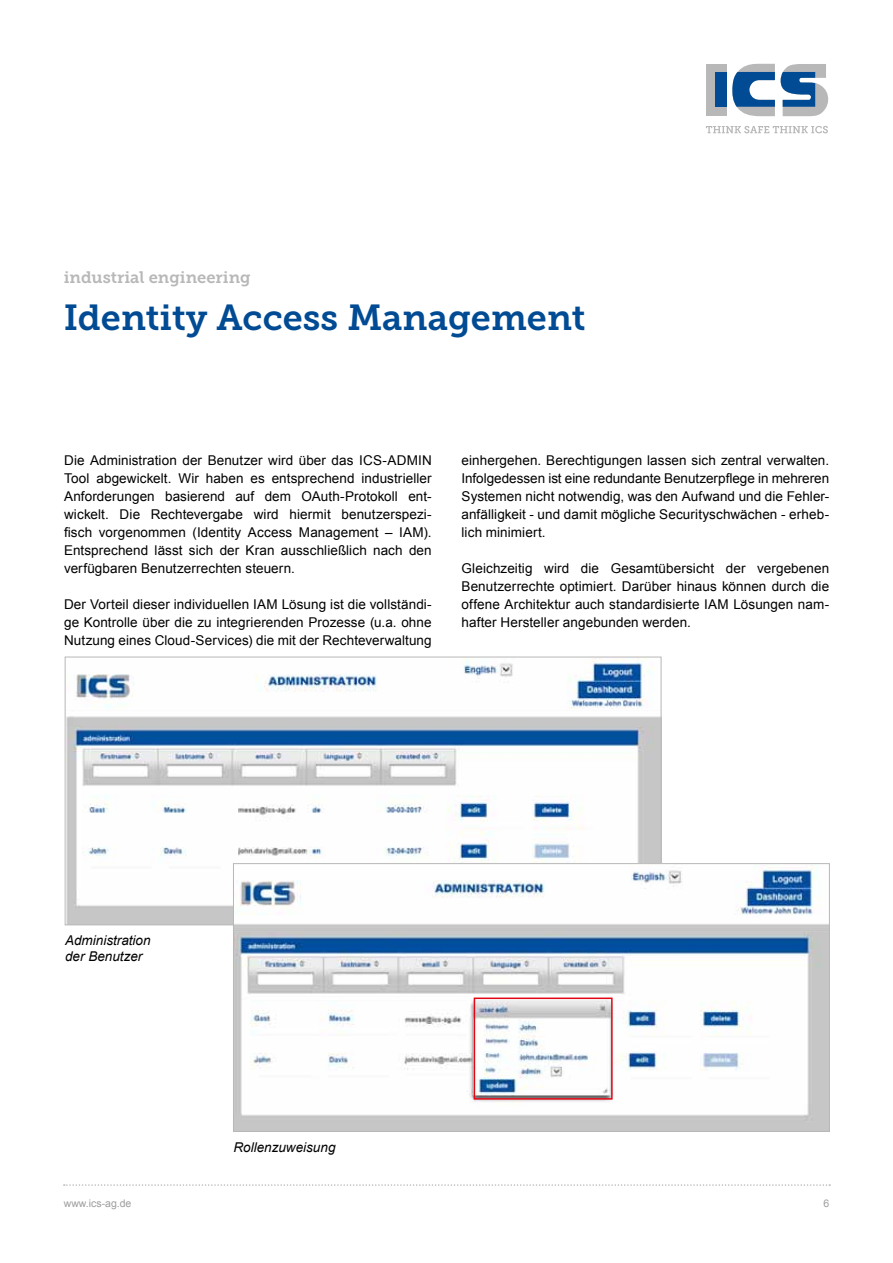
<style>
.page{position:relative;width:893px;height:1263px;background:#fff}
.page>*{position:absolute;margin:0;border:0;box-sizing:border-box;transform-origin:0 0}
.t1{font:36px "Museo Slab 700";color:#004b93}
.t2{font:16.5px "Museo Slab 700";color:#b9b8b8}
.t3{font:13.5px/18px "Arial";letter-spacing:.005em;color:#000;text-align:justify}
.t4{font:italic 13.5px/16.2px "Arial";color:#000}
.t5{font:10.5px "Arial";color:#9d9d9c}
</style>
<div class="page">
<div style="left:706px;top:64px;width:20px;height:51px;background:#b9b8b8"></div>
<svg style="left:732px;top:64px;width:43px;height:52px"></svg>
<div style="left:715px;top:72px;width:11px;height:35px;background:#004b93"></div>
<svg style="left:781px;top:64px;width:48px;height:52px"></svg>
<svg style="left:706px;top:126px;width:122px;height:7px"></svg>
<svg style="left:64px;top:1184px;width:766px;height:2px"></svg>
<img style="left:67px;top:659px;width:592px;height:264px">
<img style="left:235px;top:865px;width:593px;height:265px">
<div style="left:233px;top:863px;width:597px;height:269px;border:1px solid #b9b8b8"></div>
<div style="left:474px;top:997px;width:139px;height:102px;border:2px solid #e30613"></div>
<p class="t2" style="left:64px;top:268px;width:188px">industrial engineering</p>
<h1 class="t1" style="left:64px;top:297px;width:523px">Identity Access Management</h1>
<p class="t3" style="left:64px;top:451px;width:369px">Die Administration der Benutzer wird über das ICS-ADMIN Tool abgewickelt. Wir haben es entsprechend industrieller Anforderungen basierend auf dem OAuth-Protokoll ent&shy;wickelt. Die Rechtevergabe wird hiermit benutzerspezi&shy;fisch vorgenommen (Identity Access Management – IAM).<br>Entsprechend lässt sich der Kran ausschließlich nach den verfügbaren Benutzerrechten steuern.</p>
<p class="t3" style="left:64px;top:595px;width:369px">Der Vorteil dieser individuellen IAM Lösung ist die vollständi&shy;ge Kontrolle über die zu integrierenden Prozesse (u.a. ohne Nutzung eines Cloud-Services) die mit der Rechteverwaltung</p>
<p class="t3" style="left:462px;top:451px;width:369px">einhergehen. Berechtigungen lassen sich zentral verwalten.<br>Infolgedessen ist eine redundante Benutzerpflege in mehreren Systemen nicht notwendig, was den Aufwand und die Fehler&shy;anfälligkeit - und damit mögliche Securityschwächen - erheb&shy;lich minimiert.</p>
<p class="t3" style="left:462px;top:559px;width:369px">Gleichzeitig wird die Gesamtübersicht der vergebenen Benutzerrechte optimiert. Darüber hinaus können durch die offene Architektur auch standardisierte IAM Lösungen nam&shy;hafter Hersteller angebunden werden.</p>
<p class="t4" style="left:65px;top:932px;width:87px">Administration der Benutzer</p>
<p class="t4" style="left:233px;top:1139px;width:104px">Rollenzuweisung</p>
<p class="t5" style="left:64px;top:1196px;width:69px">www.ics-ag.de</p>
<p class="t5" style="left:823px;top:1196px;width:7px">6</p>
</div>
